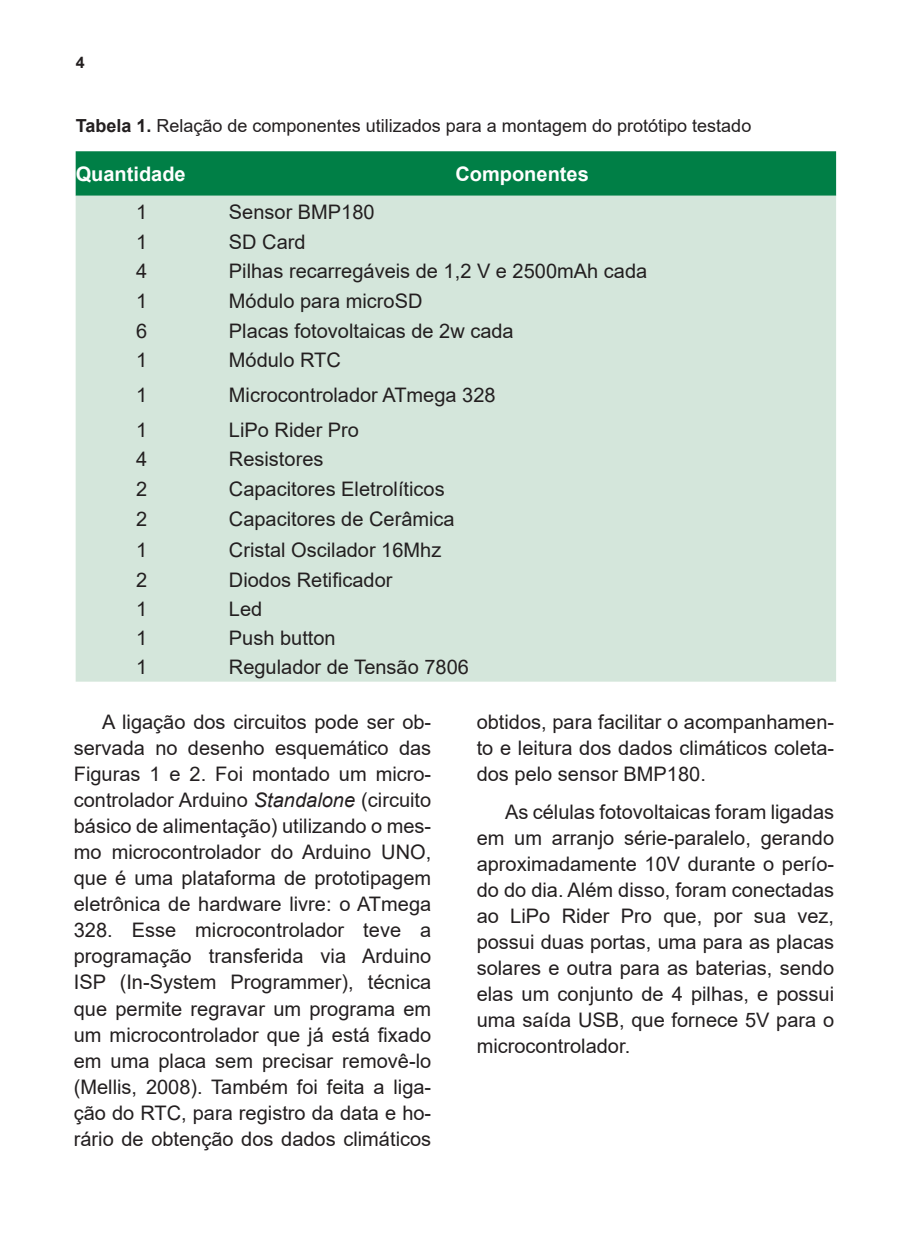
<style>
.page{position:relative;width:908px;height:1248px;background:#fff}
.page>*{position:absolute;margin:0;border:0;box-sizing:border-box;transform-origin:0 0}
.t1{font:20px/26px "Arial";color:#231f20;text-align:justify}
.t2{font:700 20px "Arial";color:#fff}
.t3{font:18px "Arial";color:#231f20}
.t4{font:700 16px "Arial";color:#231f20}
.s1{font-weight:700}
.s2{font-style:italic}
</style>
<div class="page">
<div style="left:76px;top:151px;width:759px;height:45px;background:#007f46"></div>
<div style="left:76px;top:196px;width:759px;height:485px;background:#d4e6db"></div>
<p class="t4" style="left:76px;top:51px;width:10px">4</p>
<p class="t3" style="left:76px;top:113px;width:677px"><span class="s1">Tabela 1.</span> Relação de componentes utilizados para a montagem do protótipo testado</p>
<p class="t2" style="left:76px;top:160px;width:112px">Quantidade</p>
<p class="t2" style="left:455px;top:160px;width:135px">Componentes</p>
<p class="t1" style="left:136px;top:198px;width:13px">1</p>
<p class="t1" style="left:229px;top:198px;width:147px">Sensor BMP180</p>
<p class="t1" style="left:136px;top:228px;width:13px">1</p>
<p class="t1" style="left:229px;top:228px;width:78px">SD Card</p>
<p class="t1" style="left:136px;top:258px;width:13px">4</p>
<p class="t1" style="left:229px;top:258px;width:419px">Pilhas recarregáveis de 1,2 V e 2500mAh cada</p>
<p class="t1" style="left:136px;top:288px;width:13px">1</p>
<p class="t1" style="left:229px;top:288px;width:195px">Módulo para microSD</p>
<p class="t1" style="left:136px;top:318px;width:13px">6</p>
<p class="t1" style="left:229px;top:318px;width:286px">Placas fotovoltaicas de 2w cada</p>
<p class="t1" style="left:136px;top:347px;width:13px">1</p>
<p class="t1" style="left:229px;top:347px;width:113px">Módulo RTC</p>
<p class="t1" style="left:136px;top:382px;width:13px">1</p>
<p class="t1" style="left:229px;top:382px;width:268px">Microcontrolador ATmega 328</p>
<p class="t1" style="left:136px;top:417px;width:13px">1</p>
<p class="t1" style="left:229px;top:417px;width:132px">LiPo Rider Pro</p>
<p class="t1" style="left:136px;top:446px;width:13px">4</p>
<p class="t1" style="left:229px;top:446px;width:96px">Resistores</p>
<p class="t1" style="left:136px;top:476px;width:13px">2</p>
<p class="t1" style="left:229px;top:476px;width:217px">Capacitores Eletrolíticos</p>
<p class="t1" style="left:136px;top:506px;width:13px">2</p>
<p class="t1" style="left:229px;top:506px;width:227px">Capacitores de Cerâmica</p>
<p class="t1" style="left:136px;top:536px;width:13px">1</p>
<p class="t1" style="left:229px;top:536px;width:214px">Cristal Oscilador 16Mhz</p>
<p class="t1" style="left:136px;top:566px;width:13px">2</p>
<p class="t1" style="left:229px;top:566px;width:165px">Diodos Retificador</p>
<p class="t1" style="left:136px;top:595px;width:13px">1</p>
<p class="t1" style="left:229px;top:595px;width:35px">Led</p>
<p class="t1" style="left:136px;top:625px;width:13px">1</p>
<p class="t1" style="left:229px;top:625px;width:108px">Push button</p>
<p class="t1" style="left:136px;top:654px;width:13px">1</p>
<p class="t1" style="left:229px;top:654px;width:241px">Regulador de Tensão 7806</p>
<p class="t1" style="left:74px;top:709px;width:359px;text-indent:28px">A ligação dos circuitos pode ser ob&shy;servada no desenho esquemático das Figuras 1 e 2. Foi montado um micro&shy;controlador Arduino <span class="s2">Standalone</span> (circuito básico de alimentação) utilizando o mes&shy;mo microcontrolador do Arduino UNO, que é uma plataforma de prototipagem eletrônica de hardware livre: o ATmega 328. Esse microcontrolador teve a programação transferida via Arduino ISP (In-System Programmer), técnica que permite regravar um programa em um microcontrolador que já está fixado em uma placa sem precisar removê-lo (Mellis, 2008). Também foi feita a liga&shy;ção do RTC, para registro da data e ho&shy;rário de obtenção dos dados climáticos</p>
<p class="t1" style="left:476px;top:709px;width:359px">obtidos, para facilitar o acompanhamen&shy;to e leitura dos dados climáticos coleta&shy;dos pelo sensor BMP180.</p>
<p class="t1" style="left:476px;top:798px;width:359px;text-indent:28px">As células fotovoltaicas foram ligadas em um arranjo série-paralelo, gerando aproximadamente 10V durante o perío&shy;do do dia. Além disso, foram conectadas ao LiPo Rider Pro que, por sua vez, possui duas portas, uma para as placas solares e outra para as baterias, sendo elas um conjunto de 4 pilhas, e possui uma saída USB, que fornece 5V para o microcontrolador.</p>
</div>
